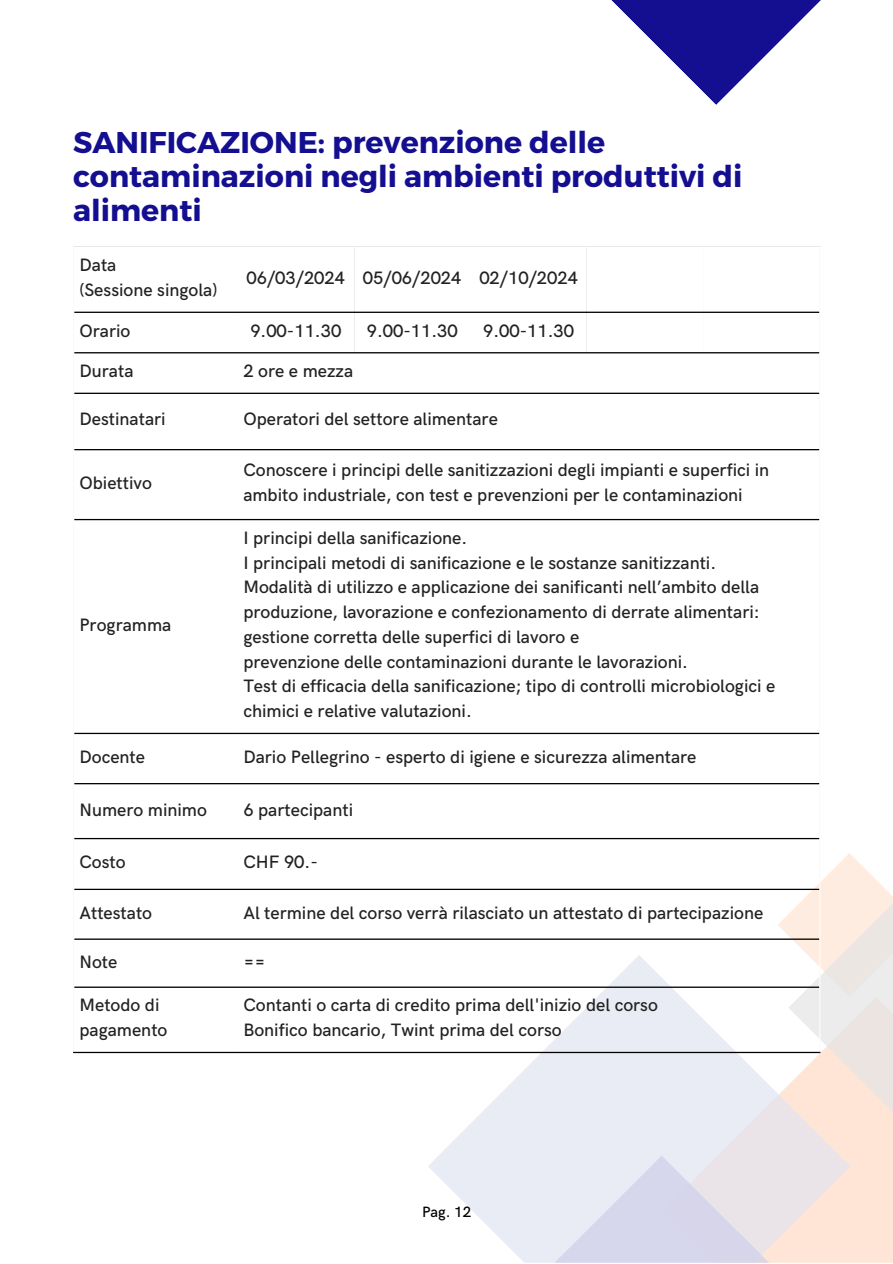
<style>
.page{position:relative;width:893px;height:1264px;background:#fff}
.page>*{position:absolute;margin:0;border:0;box-sizing:border-box;transform-origin:0 0}
.t1{font:700 30px/33.8px "Montserrat";color:#140e91}
.t2{font:500 18px/24.8px "HK Grotesk";color:#222}
.t3{font:500 15px "HK Grotesk";color:#000}
</style>
<div class="page">
<div style="left:850px;top:1149px;width:42px;height:113px;background:#ffe5d5"></div>
<svg style="left:777px;top:853px;width:115px;height:296px"></svg>
<svg style="left:428px;top:954px;width:422px;height:308px"></svg>
<svg style="left:554px;top:1155px;width:214px;height:107px;background:#e0dfed"></svg>
<hr style="left:819px;top:248px;width:1px;height:803px;background:#fff">
<hr style="left:74px;top:311px;width:745px;height:2px;background:#000">
<hr style="left:74px;top:352px;width:745px;height:1px;background:#000">
<hr style="left:74px;top:392px;width:745px;height:2px;background:#000">
<hr style="left:74px;top:449px;width:745px;height:1px;background:#000">
<hr style="left:74px;top:519px;width:745px;height:1px;background:#000">
<hr style="left:74px;top:732px;width:745px;height:2px;background:#000">
<hr style="left:74px;top:783px;width:745px;height:1px;background:#000">
<hr style="left:74px;top:838px;width:745px;height:1px;background:#000">
<hr style="left:74px;top:888px;width:745px;height:2px;background:#000">
<hr style="left:74px;top:938px;width:745px;height:1px;background:#000">
<hr style="left:74px;top:986px;width:745px;height:1px;background:#000">
<hr style="left:73px;top:1051px;width:747px;height:2px;background:#000">
<svg style="left:611px;top:0;width:210px;height:105px"></svg>
<p class="t1" style="left:73px;top:124px;width:670px">SANIFICAZIONE: prevenzione delle contaminazioni negli ambienti produttivi di alimenti</p>
<h1 class="t2" style="left:79px;top:253px;width:38px">Data</h1>
<p class="t2" style="left:79px;top:278px;width:139px">(Sessione singola)</p>
<p class="t2" style="left:246px;top:266px;width:100px">06/03/2024</p>
<p class="t2" style="left:363px;top:266px;width:100px">05/06/2024</p>
<p class="t2" style="left:479px;top:266px;width:100px">02/10/2024</p>
<p class="t2" style="left:79px;top:319px;width:52px">Orario</p>
<p class="t2" style="left:250px;top:319px;width:92px">9.00-11.30</p>
<p class="t2" style="left:367px;top:319px;width:92px">9.00-11.30</p>
<p class="t2" style="left:483px;top:319px;width:92px">9.00-11.30</p>
<p class="t2" style="left:79px;top:359px;width:55px">Durata</p>
<p class="t2" style="left:243px;top:359px;width:111px">2 ore e mezza</p>
<p class="t2" style="left:79px;top:407px;width:88px">Destinatari</p>
<p class="t2" style="left:243px;top:407px;width:256px">Operatori del settore alimentare</p>
<p class="t2" style="left:79px;top:471px;width:74px">Obiettivo</p>
<p class="t2" style="left:79px;top:612px;width:93px">Programma</p>
<p class="t2" style="left:243px;top:458px;width:527px">Conoscere i principi delle sanitizzazioni degli impianti e superfici in ambito industriale, con test e prevenzioni per le contaminazioni</p>
<p class="t2" style="left:243px;top:526px;width:225px">I principi della sanificazione.</p>
<p class="t2" style="left:243px;top:551px;width:474px">I principali metodi di sanificazione e le sostanze sanitizzanti.</p>
<p class="t2" style="left:243px;top:575px;width:518px;text-align:justify">Modalità di utilizzo e applicazione dei sanificanti nell’ambito della produzione, lavorazione e confezionamento di derrate alimentari: gestione corretta delle superfici di lavoro e</p>
<p class="t2" style="left:243px;top:650px;width:446px">prevenzione delle contaminazioni durante le lavorazioni.</p>
<p class="t2" style="left:243px;top:674px;width:533px">Test di efficacia della sanificazione; tipo di controlli microbiologici e chimici e relative valutazioni.</p>
<p class="t2" style="left:79px;top:745px;width:67px">Docente</p>
<p class="t2" style="left:243px;top:745px;width:454px">Dario Pellegrino - esperto di igiene e sicurezza alimentare</p>
<p class="t2" style="left:79px;top:798px;width:129px">Numero minimo</p>
<p class="t2" style="left:243px;top:798px;width:111px">6 partecipanti</p>
<p class="t2" style="left:79px;top:850px;width:48px">Costo</p>
<p class="t2" style="left:243px;top:850px;width:76px">CHF 90.-</p>
<p class="t2" style="left:79px;top:901px;width:74px">Attestato</p>
<p class="t2" style="left:243px;top:901px;width:521px">Al termine del corso verrà rilasciato un attestato di partecipazione</p>
<p class="t2" style="left:79px;top:950px;width:39px">Note</p>
<p class="t2" style="left:243px;top:950px;width:24px">==</p>
<p class="t2" style="left:79px;top:993px;width:89px">Metodo di pagamento</p>
<p class="t2" style="left:243px;top:993px;width:416px">Contanti o carta di credito prima dell'inizio del corso</p>
<p class="t2" style="left:243px;top:1018px;width:320px">Bonifico bancario, Twint prima del corso</p>
<p class="t3" style="left:422px;top:1203px;width:51px">Pag. 12</p>
</div>
